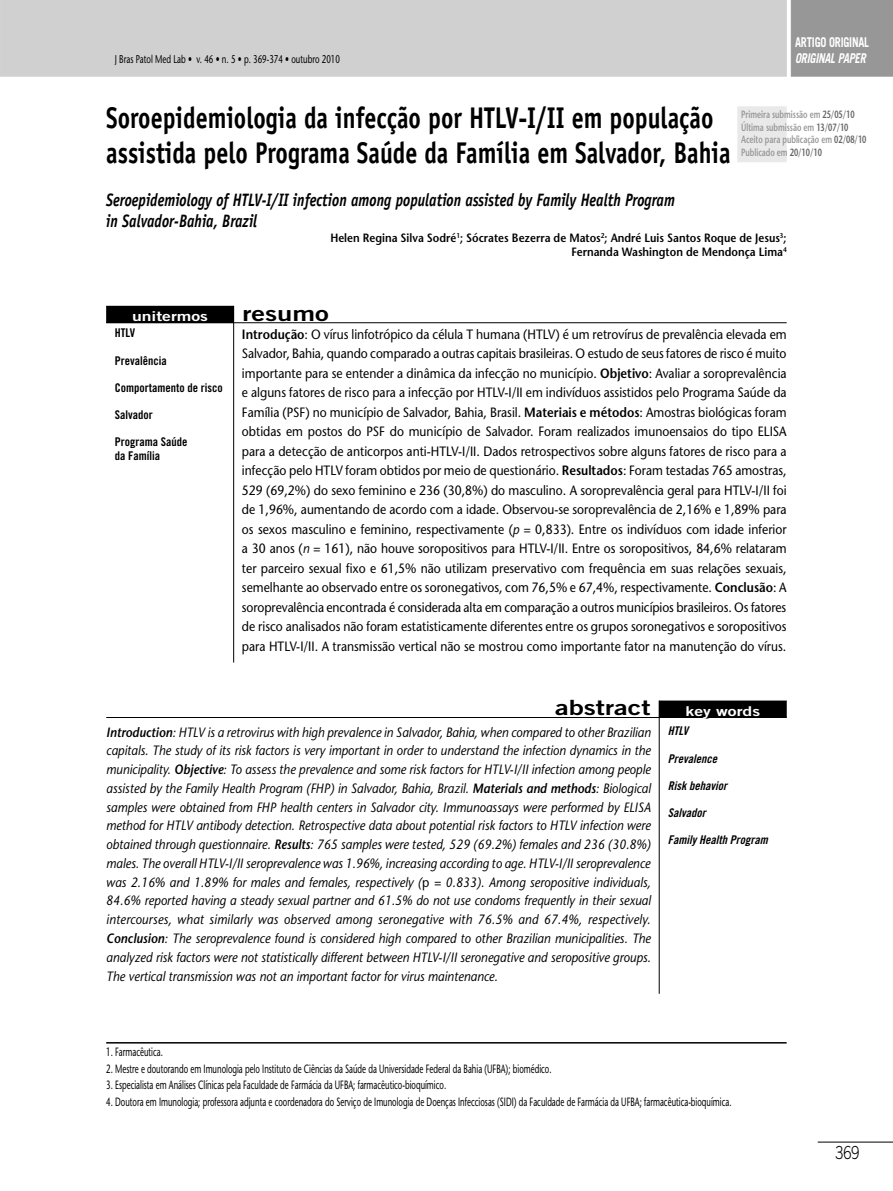
<style>
.page{position:relative;width:893px;height:1191px;background:#fff}
.page>*{position:absolute;margin:0;border:0;box-sizing:border-box;transform-origin:0 0}
.t1{font:700 30px/34.5px "Officina Sans Std";color:#000;scale:.8 1}
.t2{font:21px "Trade Gothic LT Std Bd 2";color:#000;scale:1.3 1}
.t3{font:italic 700 18px/21.6px "Officina Sans Std";color:#000;scale:.8 1}
.t4{font:300 18px "Trade Gothic LT Std";color:#000;scale:.8 1}
.t5{font:500 13.5px/19.5px "Stone Sans Std";color:#000;text-align:justify;scale:.9 1}
.t6{font:italic 500 13.5px/18.8px "Stone Sans Std";color:#000;text-align:justify;scale:.9 1}
.t7{font:13.5px "Trade Gothic LT Std Bd 2";color:#fff;scale:1.3 1}
.t8{font:700 13.5px "Trade Gothic LT Std";letter-spacing:-.02em;color:#fff;scale:.8 1}
.t9{font:italic 700 13.5px "Trade Gothic LT Std";letter-spacing:-.02em;color:#fff;scale:.8 1}
.t10{font:500 12px "Stone Sans Std";color:#000;scale:.65 1}
.t11{font:600 12px/14.4px "Stone Sans Std";color:#000;text-align:right;scale:.9 1}
.t12{font:12px/14.4px "Trade Gothic LT Std Bd Cn 20";color:#000}
.t13{font:12px "Trade Gothic LT Std Bd Cn 20 Obl";color:#000}
.t14{font:500 11.25px "Stone Sans Std";color:#000;scale:.7 1}
.t15{font:600 10.5px/12.6px "Stone Sans Std";color:#979797;scale:.7 1}
.s1{color:#636363}
.s2{font-weight:600}
.s3{font-style:italic}
.s4{font-style:normal}
</style>
<div class="page">
<div style="left:791px;top:0;width:102px;height:76px;background:#979797"></div>
<div style="left:0;top:0;width:787px;height:76px;background:#d0d0d0"></div>
<div style="left:737px;top:106px;width:50px;height:56px;background:#e9e9e9"></div>
<hr style="left:818px;top:1141px;width:75px;height:1px;background:#000">
<hr style="left:233px;top:306px;width:1px;height:356px;background:#000">
<div style="left:107px;top:306px;width:126px;height:16px;background:#000"></div>
<hr style="left:106px;top:322px;width:681px;height:1px;background:#000">
<div style="left:659px;top:701px;width:127px;height:16px;background:#000"></div>
<div style="left:659px;top:700px;width:128px;height:17px;border:1px solid #000"></div>
<hr style="left:659px;top:700px;width:1px;height:293px;background:#000">
<hr style="left:106px;top:717px;width:681px;height:1px;background:#000">
<div style="left:689px;top:706px;width:73px;height:12px;background:#000"></div>
<hr style="left:106px;top:1042px;width:681px;height:1px;background:#000">
<p class="t8" style="left:795px;top:33px;width:94px">ARTIGO ORIGINAL</p>
<p class="t14" style="left:115px;top:53px;width:323px">J Bras Patol Med Lab • v. 46 • n. 5 • p. 369-374 • outubro 2010</p>
<p class="t9" style="left:795px;top:50px;width:87px">ORIGINAL PAPER</p>
<h1 class="t1" style="left:106px;top:100px;width:782px">Soroepidemiologia da infecção por HTLV-I/II em população assistida pelo Programa Saúde da Família em Salvador, Bahia</h1>
<h3 class="t3" style="left:106px;top:189px;width:712px">Seroepidemiology of HTLV-I/II infection among population assisted by Family Health Program in Salvador-Bahia, Brazil</h3>
<p class="t11" style="left:330px;top:230px;width:508px">Helen Regina Silva Sodré<sup>1</sup>; Sócrates Bezerra de Matos<sup>2</sup>; André Luis Santos Roque de Jesus<sup>3</sup>;<br>Fernanda Washington de Mendonça Lima<sup>4</sup></p>
<p class="t15" style="left:741px;top:108px;width:181px">Primeira submissão em <span class="s1">25/05/10<br></span>Última submissão em <span class="s1">13/07/10<br></span>Aceito para publicação em <span class="s1">02/08/10<br></span>Publicado em <span class="s1">20/10/10</span></p>
<p class="t7" style="left:132px;top:307px;width:60px">unitermos</p>
<h2 class="t2" style="left:242px;top:300px;width:68px">resumo</h2>
<p class="t12" style="left:115px;top:326px;width:22px">HTLV</p>
<p class="t12" style="left:115px;top:353px;width:53px">Prevalência</p>
<p class="t12" style="left:115px;top:380px;width:109px">Comportamento de risco</p>
<p class="t12" style="left:115px;top:407px;width:39px">Salvador</p>
<p class="t12" style="left:115px;top:434px;width:74px">Programa Saúde da Família</p>
<p class="t5" style="left:242px;top:324px;width:607px"><span class="s2">Introdução</span>: O vírus linfotrópico da célula T humana (HTLV) é um retrovírus de prevalência elevada em Salvador, Bahia, quando comparado a outras capitais brasileiras. O estudo de seus fatores de risco é muito importante para se entender a dinâmica da infecção no município. <span class="s2">Objetivo</span>: Avaliar a soroprevalência e alguns fatores de risco para a infecção por HTLV-I/II em indivíduos assistidos pelo Programa Saúde da Família (PSF) no município de Salvador, Bahia, Brasil. <span class="s2">Materiais e métodos</span>: Amostras biológicas foram obtidas em postos do PSF do município de Salvador. Foram realizados imunoensaios do tipo ELISA para a detecção de anticorpos anti-HTLV-I/II. Dados retrospectivos sobre alguns fatores de risco para a infecção pelo HTLV foram obtidos por meio de questionário. <span class="s2">Resultados</span>: Foram testadas 765 amostras, 529 (69,2%) do sexo feminino e 236 (30,8%) do masculino. A soroprevalência geral para HTLV-I/II foi de 1,96%, aumentando de acordo com a idade. Observou-se soroprevalência de 2,16% e 1,89% para os sexos masculino e feminino, respectivamente (<span class="s3">p</span> = 0,833). Entre os indivíduos com idade inferior a 30 anos (<span class="s3">n</span> = 161), não houve soropositivos para HTLV-I/II. Entre os soropositivos, 84,6% relataram ter parceiro sexual fixo e 61,5% não utilizam preservativo com frequência em suas relações sexuais, semelhante ao observado entre os soronegativos, com 76,5% e 67,4%, respectivamente. <span class="s2">Conclusão</span>: A soroprevalência encontrada é considerada alta em comparação a outros municípios brasileiros. Os fatores de risco analisados não foram estatisticamente diferentes entre os grupos soronegativos e soropositivos para HTLV-I/II. A transmissão vertical não se mostrou como importante fator na manutenção do vírus.</p>
<h2 class="t2" style="left:555px;top:695px;width:75px">abstract</h2>
<p class="t6" style="left:106px;top:722px;width:607px"><span class="s2">Introduction</span>: HTLV is a retrovirus with high prevalence in Salvador, Bahia, when compared to other Brazilian capitals. The study of its risk factors is very important in order to understand the infection dynamics in the municipality. <span class="s2">Objective</span>: To assess the prevalence and some risk factors for HTLV-I/II infection among people assisted by the Family Health Program (FHP) in Salvador, Bahia, Brazil. <span class="s2">Materials and methods</span>: Biological samples were obtained from FHP health centers in Salvador city. Immunoassays were performed by ELISA method for HTLV antibody detection. Retrospective data about potential risk factors to HTLV infection were obtained through questionnaire. <span class="s2">Results</span>: 765 samples were tested, 529 (69.2%) females and 236 (30.8%) males. The overall HTLV-I/II seroprevalence was 1.96%, increasing according to age. HTLV-I/II seroprevalence was 2.16% and 1.89% for males and females, respectively (<span class="s4">p</span> = 0.833). Among seropositive individuals, 84.6% reported having a steady sexual partner and 61.5% do not use condoms frequently in their sexual intercourses, what similarly was observed among seronegative with 76.5% and 67.4%, respectively.<br><span class="s2">Conclusion</span>: The seroprevalence found is considered high compared to other Brazilian municipalities. The analyzed risk factors were not statistically different between HTLV-I/II seronegative and seropositive groups.<br>The vertical transmission was not an important factor for virus maintenance.</p>
<p class="t7" style="left:686px;top:702px;width:59px">key words</p>
<p class="t13" style="left:668px;top:724px;width:22px">HTLV</p>
<p class="t13" style="left:668px;top:751px;width:51px">Prevalence</p>
<p class="t13" style="left:668px;top:778px;width:61px">Risk behavior</p>
<p class="t13" style="left:668px;top:805px;width:39px">Salvador</p>
<p class="t13" style="left:668px;top:832px;width:101px">Family Health Program</p>
<p class="t10" style="left:106px;top:1045px;width:89px">1. Farmacêutica.</p>
<p class="t10" style="left:106px;top:1061px;width:687px">2. Mestre e doutorando em Imunologia pelo Instituto de Ciências da Saúde da Universidade Federal da Bahia (UFBA); biomédico.</p>
<p class="t10" style="left:106px;top:1078px;width:525px">3. Especialista em Análises Clínicas pela Faculdade de Farmácia da UFBA; farmacêutico-bioquímico.</p>
<p class="t10" style="left:106px;top:1094px;width:964px">4. Doutora em Imunologia; professora adjunta e coordenadora do Serviço de Imunologia de Doenças Infecciosas (SIDI) da Faculdade de Farmácia da UFBA; farmacêutica-bioquímica.</p>
<h3 class="t4" style="left:836px;top:1141px;width:32px">369</h3>
</div>
